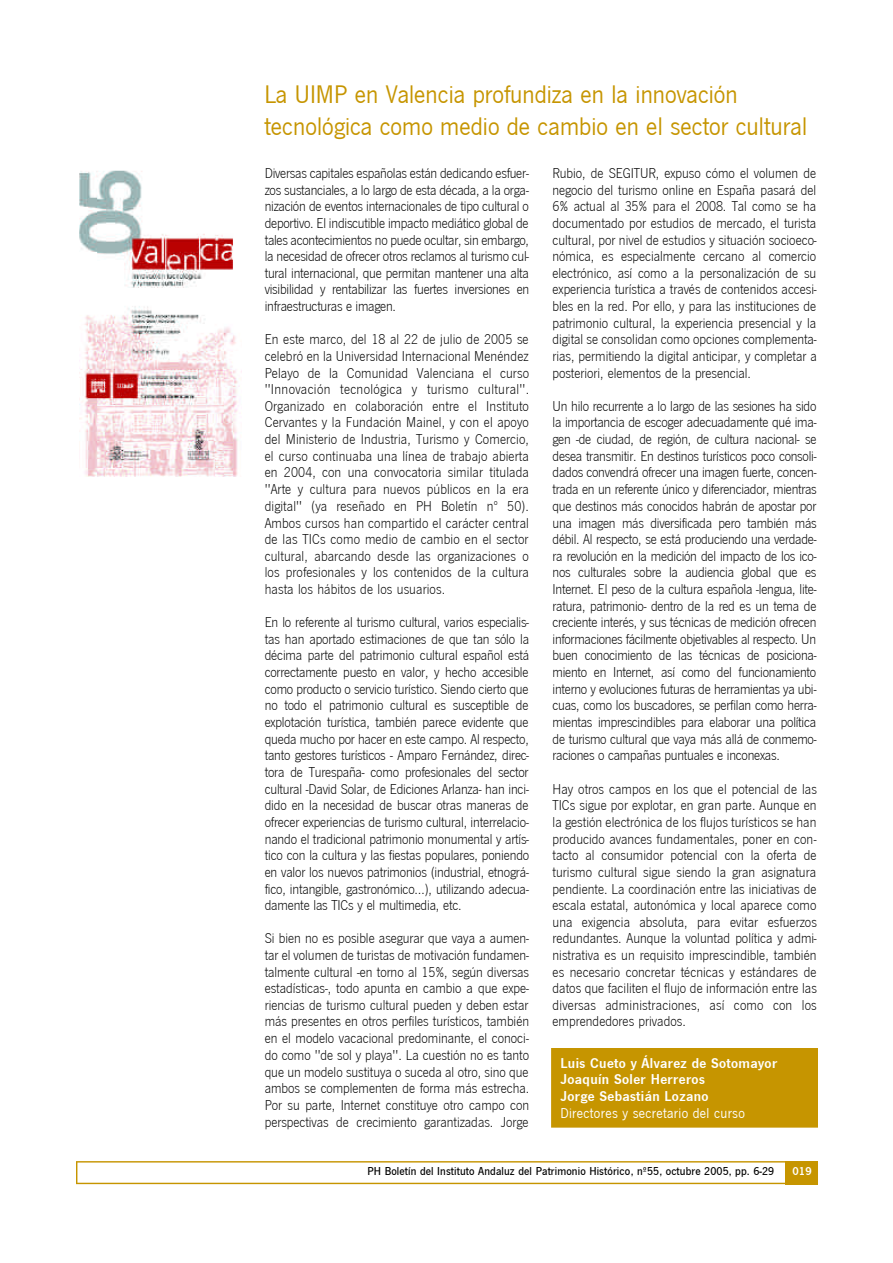
<style>
.page{position:relative;width:893px;height:1263px;background:#fff}
.page>*{position:absolute;margin:0;border:0;box-sizing:border-box;transform-origin:0 0}
.t1{font:26.25px/31.7px "News Got T";color:#c69500}
.t2{font:14.7px/16.6px "News Got T Lig";letter-spacing:-.005em;color:#000;text-align:justify}
.t3{font:700 14.7px/16.5px "News Got T Dem";letter-spacing:.025em;color:#fff}
.t4{font:14.7px "News Got T";letter-spacing:.02em;color:#fff}
.t5{font:11.85px "News Got T Med";letter-spacing:.01em;color:#000}
.t6{font:700 11.85px "News Got T Dem";color:#fff}
</style>
<div class="page">
<svg style="left:76px;top:1161px;width:710px;height:23px"></svg>
<div style="left:786px;top:1161px;width:32px;height:23px;background:#c69500"></div>
<img style="left:80px;top:170px;width:162px;height:307px">
<div style="left:551px;top:1048px;width:267px;height:80px;background:#c69500"></div>
<h1 class="t1" style="left:264px;top:78px;width:544px">La UIMP en Valencia profundiza en la innovación tecnológica como medio de cambio en el sector cultural</h1>
<p class="t2" style="left:265px;top:164px;width:266px">Diversas capitales españolas están dedicando esfuer&shy;zos sustanciales, a lo largo de esta década, a la orga&shy;nización de eventos internacionales de tipo cultural o deportivo. El indiscutible impacto mediático global de tales acontecimientos no puede ocultar, sin embargo, la necesidad de ofrecer otros reclamos al turismo cul&shy;tural internacional, que permitan mantener una alta visibilidad y rentabilizar las fuertes inversiones en infraestructuras e imagen.</p>
<p class="t2" style="left:265px;top:331px;width:266px">En este marco, del 18 al 22 de julio de 2005 se celebró en la Universidad Internacional Menéndez Pelayo de la Comunidad Valenciana el curso "Innovación tecnológica y turismo cultural".<br>Organizado en colaboración entre el Instituto Cervantes y la Fundación Mainel, y con el apoyo del Ministerio de Industria, Turismo y Comercio, el curso continuaba una línea de trabajo abierta en 2004, con una convocatoria similar titulada "Arte y cultura para nuevos públicos en la era digital" (ya reseñado en PH Boletín nº 50).<br>Ambos cursos han compartido el carácter central de las TICs como medio de cambio en el sector cultural, abarcando desde las organizaciones o los profesionales y los contenidos de la cultura hasta los hábitos de los usuarios.</p>
<p class="t2" style="left:265px;top:614px;width:266px">En lo referente al turismo cultural, varios especialis&shy;tas han aportado estimaciones de que tan sólo la décima parte del patrimonio cultural español está correctamente puesto en valor, y hecho accesible como producto o servicio turístico. Siendo cierto que no todo el patrimonio cultural es susceptible de explotación turística, también parece evidente que queda mucho por hacer en este campo. Al respecto, tanto gestores turísticos - Amparo Fernández, direc&shy;tora de Turespaña- como profesionales del sector cultural -David Solar, de Ediciones Arlanza- han inci&shy;dido en la necesidad de buscar otras maneras de ofrecer experiencias de turismo cultural, interrelacio&shy;nando el tradicional patrimonio monumental y artís&shy;tico con la cultura y las fiestas populares, poniendo en valor los nuevos patrimonios (industrial, etnográ&shy;fico, intangible, gastronómico…), utilizando adecua&shy;damente las TICs y el multimedia, etc.</p>
<p class="t2" style="left:265px;top:930px;width:266px">Si bien no es posible asegurar que vaya a aumen&shy;tar el volumen de turistas de motivación fundamen&shy;talmente cultural -en torno al 15%, según diversas estadísticas-, todo apunta en cambio a que expe&shy;riencias de turismo cultural pueden y deben estar más presentes en otros perfiles turísticos, también en el modelo vacacional predominante, el conoci&shy;do como "de sol y playa". La cuestión no es tanto que un modelo sustituya o suceda al otro, sino que ambos se complementen de forma más estrecha.<br>Por su parte, Internet constituye otro campo con perspectivas de crecimiento garantizadas. Jorge</p>
<p class="t2" style="left:552px;top:164px;width:266px">Rubio, de SEGITUR, expuso cómo el volumen de negocio del turismo online en España pasará del 6% actual al 35% para el 2008. Tal como se ha documentado por estudios de mercado, el turista cultural, por nivel de estudios y situación socioeco&shy;nómica, es especialmente cercano al comercio electrónico, así como a la personalización de su experiencia turística a través de contenidos accesi&shy;bles en la red. Por ello, y para las instituciones de patrimonio cultural, la experiencia presencial y la digital se consolidan como opciones complementa&shy;rias, permitiendo la digital anticipar, y completar a posteriori, elementos de la presencial.</p>
<p class="t2" style="left:552px;top:397px;width:266px">Un hilo recurrente a lo largo de las sesiones ha sido la importancia de escoger adecuadamente qué ima&shy;gen -de ciudad, de región, de cultura nacional- se desea transmitir. En destinos turísticos poco consoli&shy;dados convendrá ofrecer una imagen fuerte, concen&shy;trada en un referente único y diferenciador, mientras que destinos más conocidos habrán de apostar por una imagen más diversificada pero también más débil. Al respecto, se está produciendo una verdade&shy;ra revolución en la medición del impacto de los ico&shy;nos culturales sobre la audiencia global que es Internet. El peso de la cultura española -lengua, lite&shy;ratura, patrimonio- dentro de la red es un tema de creciente interés, y sus técnicas de medición ofrecen informaciones fácilmente objetivables al respecto. Un buen conocimiento de las técnicas de posiciona&shy;miento en Internet, así como del funcionamiento interno y evoluciones futuras de herramientas ya ubi&shy;cuas, como los buscadores, se perfilan como herra&shy;mientas imprescindibles para elaborar una política de turismo cultural que vaya más allá de conmemo&shy;raciones o campañas puntuales e inconexas.</p>
<p class="t2" style="left:552px;top:780px;width:266px">Hay otros campos en los que el potencial de las TICs sigue por explotar, en gran parte. Aunque en la gestión electrónica de los flujos turísticos se han producido avances fundamentales, poner en con&shy;tacto al consumidor potencial con la oferta de turismo cultural sigue siendo la gran asignatura pendiente. La coordinación entre las iniciativas de escala estatal, autonómica y local aparece como una exigencia absoluta, para evitar esfuerzos redundantes. Aunque la voluntad política y admi&shy;nistrativa es un requisito imprescindible, también es necesario concretar técnicas y estándares de datos que faciliten el flujo de información entre las diversas administraciones, así como con los emprendedores privados.</p>
<p class="t3" style="left:560px;top:1054px;width:218px">Luis Cueto y Álvarez de Sotomayor<br>Joaquín Soler Herreros<br>Jorge Sebastián Lozano</p>
<p class="t4" style="left:560px;top:1105px;width:186px">Directores y secretario del curso</p>
<p class="t5" style="left:367px;top:1165px;width:408px">PH Boletín del Instituto Andaluz del Patrimonio Histórico, nº55, octubre 2005, pp. 6-29</p>
<p class="t6" style="left:792px;top:1164px;width:21px">019</p>
</div>
